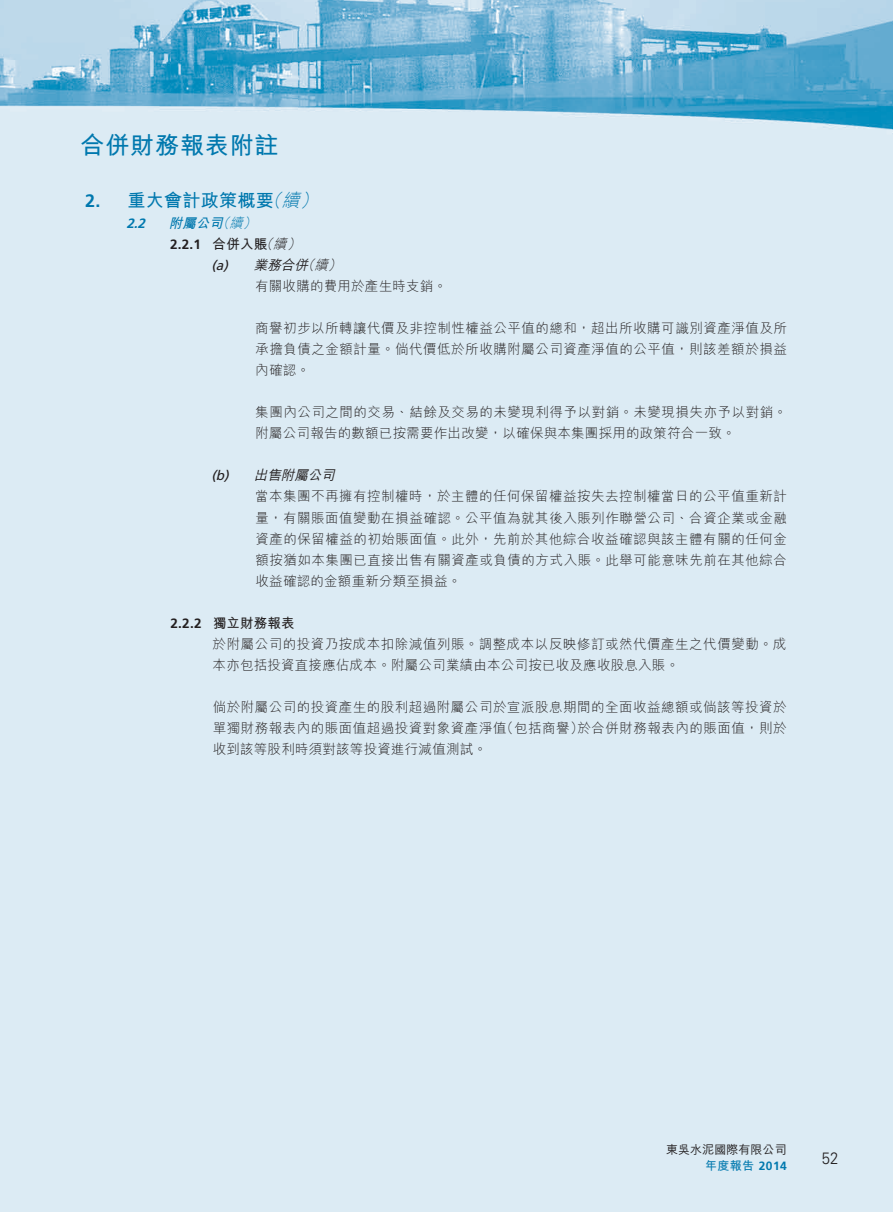
<style>
.page{position:relative;width:893px;height:1212px;background:#fff}
.page>*{position:absolute;margin:0;border:0;box-sizing:border-box;transform-origin:0 0}
.t1{font:700 24px "M Hei HK";letter-spacing:.035em;color:#0078ae}
.t2{font:700 18px "M Hei HK";letter-spacing:.015em;color:#0078ae}
.t3{font:300 16.5px "Univers LT Std";color:#231f20;scale:.9 1}
.t4{font:300 13.5px/21px "M Hei HK";letter-spacing:.04em;color:#231f20}
.t5{font:300 13.5px "M Hei HK";letter-spacing:.015em;color:#231f20}
.t6{font:700 13.5px "Frutiger LT Std";color:#231f20}
.t7{font:italic 500 13.5px "M Hei HK";color:#231f20}
.t8{font:italic 700 13.5px "M Hei HK";color:#0078ae}
.t9{font:italic 700 13.5px "Frutiger LT Std";color:#0078ae}
.t10{font:500 12px/15px "M Hei HK";letter-spacing:.005em;color:#231f20;text-align:right}
.s1{font-family:"Frutiger LT Std"}
.s2{font-weight:300;font-style:italic}
.s3{font-weight:300}
.s4{font-family:"M Hei HK"}
.s5{font-family:"M Hei HK";font-weight:300;font-style:italic}
.s6{font-family:"Frutiger LT Std";font-weight:400}
.s7{font-family:"Frutiger LT Std";font-weight:400;font-style:italic}
.s8{font-weight:500;font-style:italic}
.s9{font-family:"Frutiger LT Std";font-weight:700}
.s10{font-weight:700}
.s11{font-weight:700;color:#0078ae}
.s12{font-family:"Frutiger LT Std";font-weight:700;color:#0078ae}
</style>
<div class="page">
<img style="left:0;top:0;width:893px;height:1212px">
<h1 class="t1" style="left:81px;top:128px;width:200px">合併財務報表附註</h1>
<p class="t2" style="left:85px;top:188px;width:240px"><span class="s1">2.</span> 重大會計政策概要<span class="s2">（續）</span></p>
<p class="t9" style="left:126px;top:216px;width:24px">2.2</p>
<p class="t8" style="left:169px;top:214px;width:93px">附屬公司<span class="s3">（續）</span></p>
<p class="t6" style="left:170px;top:237px;width:136px">2.2.1 <span class="s4">合併入賬</span><span class="s5">（續）</span></p>
<p class="t7" style="left:211px;top:256px;width:136px"><span class="s6">(a)</span> 業務合併<span class="s3">（續）</span></p>
<p class="t5" style="left:255px;top:277px;width:193px">有關收購的費用於產生時支銷。</p>
<p class="t4" style="left:255px;top:317px;width:533px;text-align:justify">商譽初步以所轉讓代價及非控制性權益公平值的總和，超出所收購可識別資產淨值及所承擔負債之金額計量。倘代價低於所收購附屬公司資產淨值的公平值，則該差額於損益內確認。</p>
<p class="t4" style="left:255px;top:401px;width:533px">集團內公司之間的交易、結餘及交易的未變現利得予以對銷。未變現損失亦予以對銷。附屬公司報告的數額已按需要作出改變，以確保與本集團採用的政策符合一致。</p>
<p class="t4" style="left:255px;top:464px;width:533px;text-indent:-44px"><span class="s7">(b)</span> <span class="s8">出售附屬公司<br></span>當本集團不再擁有控制權時，於主體的任何保留權益按失去控制權當日的公平值重新計量，有關賬面值變動在損益確認。公平值為就其後入賬列作聯營公司、合資企業或金融資產的保留權益的初始賬面值。此外，先前於其他綜合收益確認與該主體有關的任何金額按猶如本集團已直接出售有關資產或負債的方式入賬。此舉可能意味先前在其他綜合收益確認的金額重新分類至損益。</p>
<p class="t4" style="left:213px;top:611px;width:576px;text-indent:-42px"><span class="s9">2.2.2</span> <span class="s10">獨立財務報表<br></span>於附屬公司的投資乃按成本扣除減值列賬。調整成本以反映修訂或然代價產生之代價變動。成本亦包括投資直接應佔成本。附屬公司業績由本公司按已收及應收股息入賬。</p>
<p class="t4" style="left:213px;top:695px;width:576px;text-align:justify">倘於附屬公司的投資產生的股利超過附屬公司於宣派股息期間的全面收益總額或倘該等投資於單獨財務報表內的賬面值超過投資對象資產淨值（包括商譽）於合併財務報表內的賬面值，則於收到該等股利時須對該等投資進行減值測試。</p>
<p class="t10" style="left:666px;top:1142px;width:122px">東吳水泥國際有限公司<span class="s11">年度報告</span> <span class="s12">2014</span></p>
<p class="t3" style="left:822px;top:1148px;width:20px">52</p>
</div>
